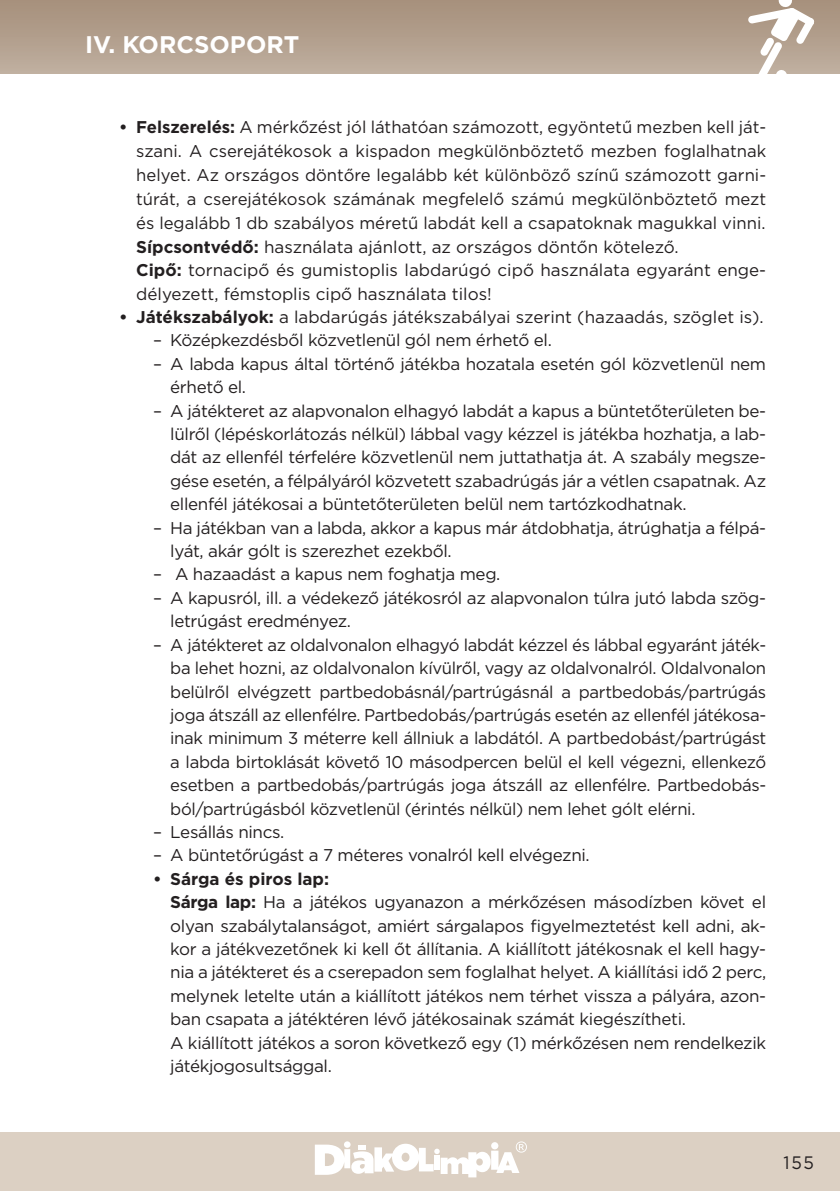
<style>
.page{position:relative;width:840px;height:1191px;background:#fff}
.page>*{position:absolute;margin:0;border:0;box-sizing:border-box;transform-origin:0 0}
.t1{font:700 24px "Gotham";color:#fff}
.t2{font:18px "Gotham";color:#231f20;scale:.95 1}
.t3{font:17px/23.4px "Gotham";letter-spacing:-.02em;color:#231f20}
.t4{font:17px/23.8px "Gotham";color:#231f20}
.s1{font-weight:700}
</style>
<div class="page">
<div style="left:0;top:1132px;width:839px;height:59px;background:#dcd0c3"></div>
<svg style="left:0;top:0;width:839px;height:74px;background:#b29f8d"></svg>
<svg style="left:315px;top:1141px;width:211px;height:36px"></svg>
<svg style="left:747px;top:0;width:67px;height:74px"></svg>
<h1 class="t1" style="left:85px;top:29px;width:216px">IV. KORCSOPORT</h1>
<p class="t4" style="left:136px;top:114px;width:631px;text-indent:-17px"><span class="s1">• Felszerelés:</span> A mérkőzést jól láthatóan számozott, egyöntetű mezben kell ját&shy;szani. A cserejátékosok a kispadon megkülönböztető mezben foglalhatnak helyet. Az országos döntőre legalább két különböző színű számozott garni&shy;túrát, a cserejátékosok számának megfelelő számú megkülönböztető mezt és legalább 1 db szabályos méretű labdát kell a csapatoknak magukkal vinni.<br><span class="s1">Sípcsontvédő:</span> használata ajánlott, az országos döntőn kötelező.<br><span class="s1">Cipő:</span> tornacipő és gumistoplis labdarúgó cipő használata egyaránt enge&shy;délyezett, fémstoplis cipő használata tilos!</p>
<p class="t4" style="left:119px;top:305px;width:645px"><span class="s1">• Játékszabályok:</span> a labdarúgás játékszabályai szerint (hazaadás, szöglet is).</p>
<p class="t3" style="left:153px;top:328px;width:400px">– Középkezdésből közvetlenül gól nem érhető el.</p>
<p class="t3" style="left:170px;top:352px;width:597px;text-indent:-17px">– A labda kapus által történő játékba hozatala esetén gól közvetlenül nem érhető el.</p>
<p class="t3" style="left:170px;top:398px;width:597px;text-align:justify;text-indent:-17px">– A játékteret az alapvonalon elhagyó labdát a kapus a büntetőterületen be&shy;lülről (lépéskorlátozás nélkül) lábbal vagy kézzel is játékba hozhatja, a lab&shy;dát az ellenfél térfelére közvetlenül nem juttathatja át. A szabály megsze&shy;gése esetén, a félpályáról közvetett szabadrúgás jár a vétlen csapatnak. Az ellenfél játékosai a büntetőterületen belül nem tartózkodhatnak.</p>
<p class="t3" style="left:170px;top:515px;width:597px;text-indent:-17px">– Ha játékban van a labda, akkor a kapus már átdobhatja, átrúghatja a félpá&shy;lyát, akár gólt is szerezhet ezekből.</p>
<p class="t3" style="left:153px;top:562px;width:348px">– A hazaadást a kapus nem foghatja meg.</p>
<p class="t3" style="left:170px;top:585px;width:597px;text-indent:-17px">– A kapusról, ill. a védekező játékosról az alapvonalon túlra jutó labda szög&shy;letrúgást eredményez.</p>
<p class="t3" style="left:170px;top:632px;width:597px;text-align:justify;text-indent:-17px">– A játékteret az oldalvonalon elhagyó labdát kézzel és lábbal egyaránt játék&shy;ba lehet hozni, az oldalvonalon kívülről, vagy az oldalvonalról. Oldalvonalon belülről elvégzett partbedobásnál/partrúgásnál a partbedobás/partrúgás joga átszáll az ellenfélre. Partbedobás/partrúgás esetén az ellenfél játékosa&shy;inak minimum 3 méterre kell állniuk a labdától. A partbedobást/partrúgást a labda birtoklását követő 10 másodpercen belül el kell végezni, ellenkező esetben a partbedobás/partrúgás joga átszáll az ellenfélre. Partbedobás&shy;ból/partrúgásból közvetlenül (érintés nélkül) nem lehet gólt elérni.</p>
<p class="t3" style="left:153px;top:820px;width:133px">– Lesállás nincs.</p>
<p class="t3" style="left:153px;top:843px;width:438px">– A büntetőrúgást a 7 méteres vonalról kell elvégezni.</p>
<p class="t3" style="left:170px;top:866px;width:597px;text-indent:-17px"><span class="s1">• Sárga és piros lap:<br>Sárga lap:</span> Ha a játékos ugyanazon a mérkőzésen másodízben követ el olyan szabálytalanságot, amiért sárgalapos figyelmeztetést kell adni, ak&shy;kor a játékvezetőnek ki kell őt állítania. A kiállított játékosnak el kell hagy&shy;nia a játékteret és a cserepadon sem foglalhat helyet. A kiállítási idő 2 perc, melynek letelte után a kiállított játékos nem térhet vissza a pályára, azon&shy;ban csapata a játéktéren lévő játékosainak számát kiegészítheti.<br>A kiállított játékos a soron következő egy (1) mérkőzésen nem rendelkezik játékjogosultsággal.</p>
<p class="t2" style="left:783px;top:1151px;width:34px">155</p>
</div>
